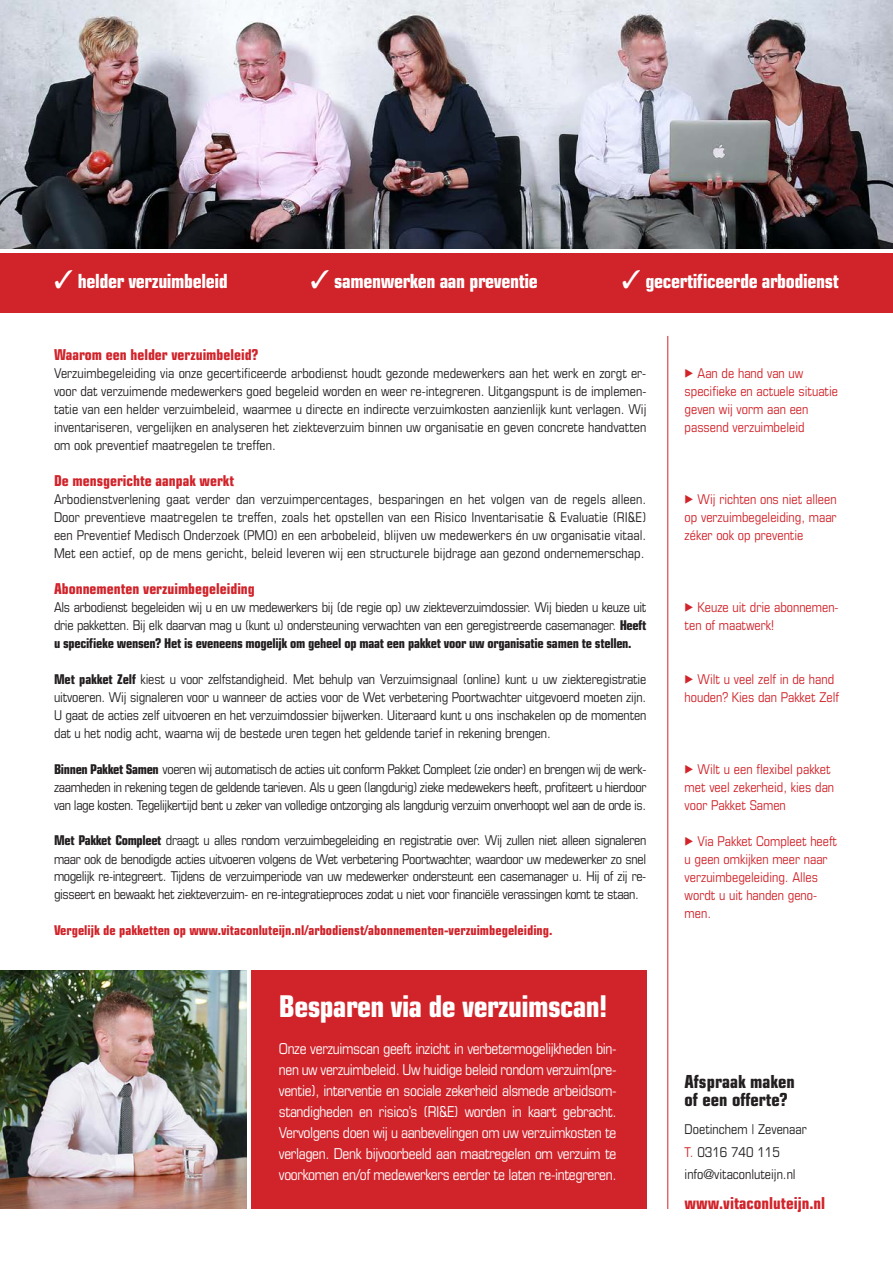
<style>
.page{position:relative;width:893px;height:1263px;background:#fff}
.page>*{position:absolute;margin:0;border:0;box-sizing:border-box;transform-origin:0 0}
.t1{font:700 condensed 30px "Eurostile";letter-spacing:-.02em;color:#fff}
.t2{font:700 condensed 19.5px "Eurostile";letter-spacing:-.02em;color:#fff}
.t3{font:700 condensed 18px/18px "Eurostile";color:#231f20}
.t4{font:700 condensed 16.5px "Eurostile";color:#d1232a}
.t5{font:condensed 15px/21px "Eurostile";letter-spacing:-.025em;color:#fff;text-align:justify}
.t6{font:700 condensed 15px "Eurostile";color:#d1232a}
.t7{font:condensed 13.5px/18px "Eurostile";letter-spacing:-.01em;color:#231f20;text-align:justify}
.t8{font:condensed 13.5px/18px "Eurostile";color:#d1232a}
.t9{font:700 condensed 13.5px "Eurostile";color:#d1232a}
.s1{font-weight:700}
.s2{color:#d1232a}
</style>
<div class="page">
<img style="left:0;top:0;width:893px;height:249px">
<hr style="left:667px;top:336px;width:1px;height:873px;background:#d1232a">
<div style="left:0;top:253px;width:893px;height:60px;background:#d1232a"></div>
<div style="left:251px;top:970px;width:395px;height:239px;background:#d1232a"></div>
<img style="left:0;top:970px;width:246px;height:239px">
<h2 class="t2" style="left:54px;top:269px;width:175px">✓ helder verzuimbeleid</h2>
<h2 class="t2" style="left:310px;top:269px;width:229px">✓ samenwerken aan preventie</h2>
<h2 class="t2" style="left:622px;top:269px;width:219px">✓ gecertificeerde arbodienst</h2>
<p class="t6" style="left:54px;top:346px;width:206px">Waarom een helder verzuimbeleid?</p>
<p class="t7" style="left:54px;top:364px;width:594px">Verzuimbegeleiding via onze gecertificeerde arbodienst houdt gezonde medewerkers aan het werk en zorgt er&shy;voor dat verzuimende medewerkers goed begeleid worden en weer re-integreren. Uitgangspunt is de implemen&shy;tatie van een helder verzuimbeleid, waarmee u directe en indirecte verzuimkosten aanzienlijk kunt verlagen. Wij inventariseren, vergelijken en analyseren het ziekteverzuim binnen uw organisatie en geven concrete handvatten om ook preventief maatregelen te treffen.</p>
<p class="t6" style="left:54px;top:472px;width:182px">De mensgerichte aanpak werkt</p>
<p class="t7" style="left:54px;top:490px;width:594px">Arbodienstverlening gaat verder dan verzuimpercentages, besparingen en het volgen van de regels alleen.<br>Door preventieve maatregelen te treffen, zoals het opstellen van een Risico Inventarisatie &amp; Evaluatie (RI&amp;E) een Preventief Medisch Onderzoek (PMO) en een arbobeleid, blijven uw medewerkers én uw organisatie vitaal.<br>Met een actief, op de mens gericht, beleid leveren wij een structurele bijdrage aan gezond ondernemerschap.</p>
<p class="t6" style="left:54px;top:580px;width:202px">Abonnementen verzuimbegeleiding</p>
<p class="t7" style="left:54px;top:598px;width:594px">Als arbodienst begeleiden wij u en uw medewerkers bij (de regie op) uw ziekteverzuimdossier. Wij bieden u keuze uit drie pakketten. Bij elk daarvan mag u (kunt u) ondersteuning verwachten van een geregistreerde casemanager. <span class="s1">Heeft u specifieke wensen? Het is eveneens mogelijk om geheel op maat een pakket voor uw organisatie samen te stellen.</span></p>
<p class="t7" style="left:54px;top:670px;width:594px"><span class="s1">Met pakket Zelf</span> kiest u voor zelfstandigheid. Met behulp van Verzuimsignaal (online) kunt u uw ziekteregistratie uitvoeren. Wij signaleren voor u wanneer de acties voor de Wet verbetering Poortwachter uitgevoerd moeten zijn.<br>U gaat de acties zelf uitvoeren en het verzuimdossier bijwerken. Uiteraard kunt u ons inschakelen op de momenten dat u het nodig acht, waarna wij de bestede uren tegen het geldende tarief in rekening brengen.</p>
<p class="t7" style="left:54px;top:759px;width:594px"><span class="s1">Binnen Pakket Samen</span> voeren wij automatisch de acties uit conform Pakket Compleet (zie onder) en brengen wij de werk&shy;zaamheden in rekening tegen de geldende tarieven. Als u geen (langdurig) zieke medewekers heeft, profiteert u hierdoor van lage kosten. Tegelijkertijd bent u zeker van volledige ontzorging als langdurig verzuim onverhoopt wel aan de orde is.</p>
<p class="t7" style="left:54px;top:831px;width:594px"><span class="s1">Met Pakket Compleet</span> draagt u alles rondom verzuimbegeleiding en registratie over. Wij zullen niet alleen signaleren maar ook de benodigde acties uitvoeren volgens de Wet verbetering Poortwachter, waardoor uw medewerker zo snel mogelijk re-integreert. Tijdens de verzuimperiode van uw medewerker ondersteunt een casemanager u. Hij of zij re&shy;gisseert en bewaakt het ziekteverzuim- en re-integratieproces zodat u niet voor financiële verassingen komt te staan.</p>
<p class="t9" style="left:54px;top:922px;width:500px">Vergelijk de pakketten op www.vitaconluteijn.nl/arbodienst/abonnementen-verzuimbegeleiding.</p>
<h1 class="t1" style="left:279px;top:988px;width:330px">Besparen via de verzuimscan!</h1>
<p class="t5" style="left:279px;top:1038px;width:339px">Onze verzuimscan geeft inzicht in verbetermogelijkheden bin&shy;nen uw verzuimbeleid. Uw huidige beleid rondom verzuim(pre&shy;ventie), interventie en sociale zekerheid alsmede arbeidsom&shy;standigheden en risico’s (RI&amp;E) worden in kaart gebracht.<br>Vervolgens doen wij u aanbevelingen om uw verzuimkosten te verlagen. Denk bijvoorbeeld aan maatregelen om verzuim te voorkomen en/of medewerkers eerder te laten re-integreren.</p>
<p class="t8" style="left:685px;top:364px;width:155px">◆ Aan de hand van uw specifieke en actuele situatie geven wij vorm aan een passend verzuimbeleid</p>
<p class="t8" style="left:685px;top:490px;width:154px;text-align:justify">◆ Wij richten ons niet alleen op verzuimbegeleiding, maar zéker ook op preventie</p>
<p class="t8" style="left:685px;top:598px;width:155px">◆ Keuze uit drie abonnemen&shy;ten of maatwerk!</p>
<p class="t8" style="left:685px;top:670px;width:156px">◆ Wilt u veel zelf in de hand houden? Kies dan Pakket Zelf</p>
<p class="t8" style="left:685px;top:760px;width:151px">◆ Wilt u een flexibel pakket met veel zekerheid, kies dan voor Pakket Samen</p>
<p class="t8" style="left:685px;top:832px;width:154px">◆ Via Pakket Compleet heeft u geen omkijken meer naar verzuimbegeleiding. Alles wordt u uit handen geno&shy;men.</p>
<h3 class="t3" style="left:685px;top:1072px;width:112px">Afspraak maken of een offerte?</h3>
<p class="t7" style="left:685px;top:1118px;width:124px;line-height:22.5px;text-align:left">Doetinchem | Zevenaar<br><span class="s2">T.</span> 0316 740 115 info@vitaconluteijn.nl</p>
<p class="t4" style="left:685px;top:1193px;width:142px">www.vitaconluteijn.nl</p>
</div>
